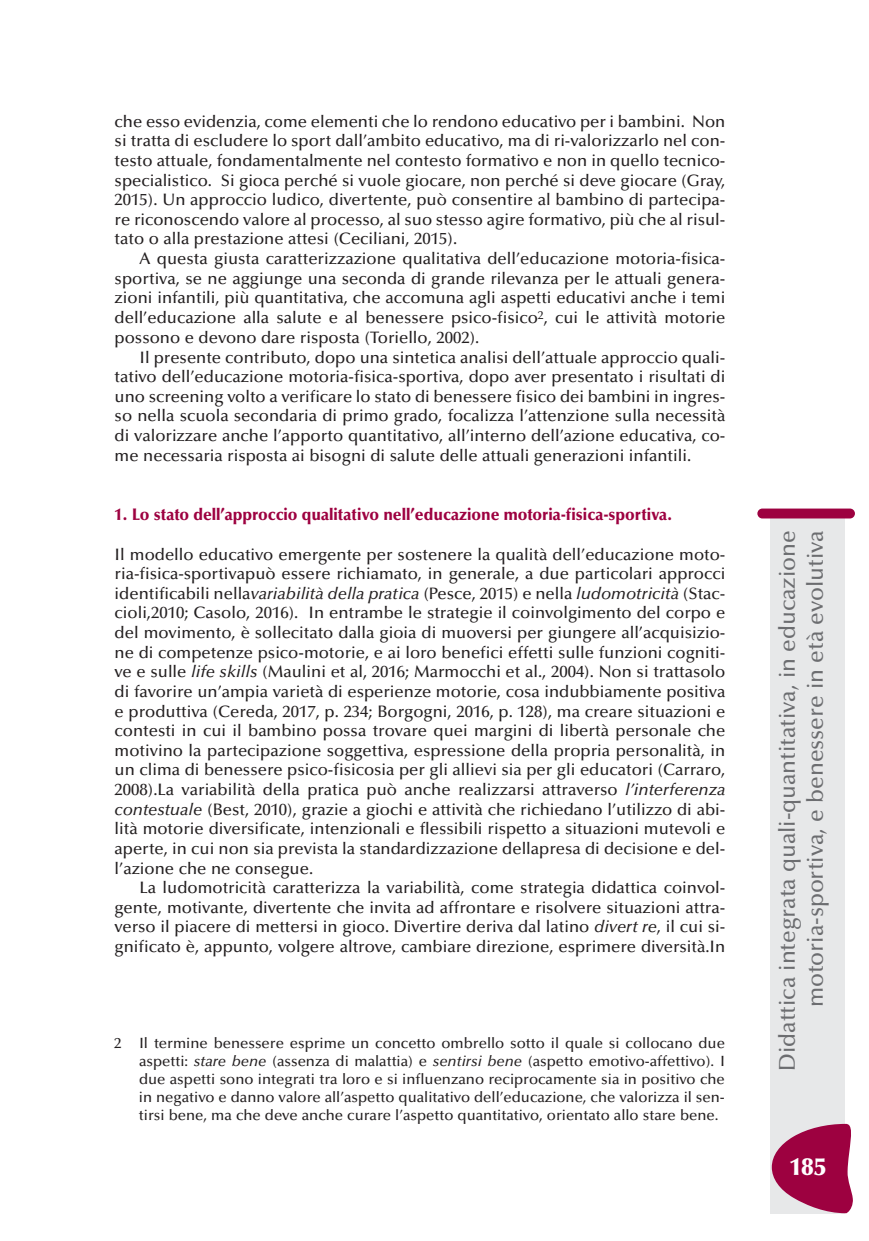
<style>
.page{position:relative;width:869px;height:1241px;background:#fff}
.page>*{position:absolute;margin:0;border:0;box-sizing:border-box;transform-origin:0 0}
.t1{font:900 24.5px "Optima";color:#fff}
.t2{font:500 22.75px/28px "Optima";color:#6c6d70;text-align:right}
.t3{font:500 16.62px/19.6px "Optima";color:#231f20;text-align:justify}
.t4{font:900 16.62px "Optima";color:#9d0140;scale:.95 1}
.t5{font:500 14.88px/17.8px "Optima";color:#231f20;text-align:justify}
.s1{font-style:italic}
</style>
<div class="page">
<div style="left:770px;top:516px;width:74px;height:697px;background:#e7e8e9"></div>
<div style="left:757px;top:508px;width:97px;height:10px;background:#9d0140;border-radius:5px"></div>
<svg style="left:771px;top:1123px;width:82px;height:89px"></svg>
<p class="t3" style="left:115px;top:113px;width:612px">che esso evidenzia, come elementi che lo rendono educativo per i bambini. Non si tratta di escludere lo sport dall’ambito educativo, ma di ri-valorizzarlo nel con&shy;testo attuale, fondamentalmente nel contesto formativo e non in quello tecnico&shy;specialistico. Si gioca perché si vuole giocare, non perché si deve giocare (Gray, 2015). Un approccio ludico, divertente, può consentire al bambino di partecipa&shy;re riconoscendo valore al processo, al suo stesso agire formativo, più che al risul&shy;tato o alla prestazione attesi (Ceciliani, 2015).</p>
<p class="t3" style="left:115px;top:250px;width:612px;text-indent:25px">A questa giusta caratterizzazione qualitativa dell’educazione motoria-fisica&shy;sportiva, se ne aggiunge una seconda di grande rilevanza per le attuali genera&shy;zioni infantili, più quantitativa, che accomuna agli aspetti educativi anche i temi dell’educazione alla salute e al benessere psico-fisico<sup>2</sup>, cui le attività motorie possono e devono dare risposta (Toriello, 2002).</p>
<p class="t3" style="left:115px;top:349px;width:612px;text-indent:25px">Il presente contributo, dopo una sintetica analisi dell’attuale approccio quali&shy;tativo dell’educazione motoria-fisica-sportiva, dopo aver presentato i risultati di uno screening volto a verificare lo stato di benessere fisico dei bambini in ingres&shy;so nella scuola secondaria di primo grado, focalizza l’attenzione sulla necessità di valorizzare anche l’apporto quantitativo, all’interno dell’azione educativa, co&shy;me necessaria risposta ai bisogni di salute delle attuali generazioni infantili.</p>
<p class="t4" style="left:115px;top:507px;width:588px">1. Lo stato dell’approccio qualitativo nell’educazione motoria-fisica-sportiva.</p>
<p class="t3" style="left:114px;top:545px;width:612px">Il modello educativo emergente per sostenere la qualità dell’educazione moto&shy;ria-fisica-sportivapuò essere richiamato, in generale, a due particolari approcci identificabili nella<span class="s1">variabilità della pratica</span> (Pesce, 2015) e nella <span class="s1">ludomotricità</span> (Stac&shy;cioli,2010; Casolo, 2016). In entrambe le strategie il coinvolgimento del corpo e del movimento, è sollecitato dalla gioia di muoversi per giungere all’acquisizio&shy;ne di competenze psico-motorie, e ai loro benefici effetti sulle funzioni cogniti&shy;ve e sulle <span class="s1">life skills</span> (Maulini et al, 2016; Marmocchi et al., 2004). Non si trattasolo di favorire un’ampia varietà di esperienze motorie, cosa indubbiamente positiva e produttiva (Cereda, 2017, p. 234; Borgogni, 2016, p. 128), ma creare situazioni e contesti in cui il bambino possa trovare quei margini di libertà personale che motivino la partecipazione soggettiva, espressione della propria personalità, in un clima di benessere psico-fisicosia per gli allievi sia per gli educatori (Carraro, 2008).La variabilità della pratica può anche realizzarsi attraverso <span class="s1">l’interferenza contestuale</span> (Best, 2010), grazie a giochi e attività che richiedano l’utilizzo di abi&shy;lità motorie diversificate, intenzionali e flessibili rispetto a situazioni mutevoli e aperte, in cui non sia prevista la standardizzazione dellapresa di decisione e del&shy;l’azione che ne consegue.</p>
<p class="t3" style="left:114px;top:879px;width:612px;text-indent:25px">La ludomotricità caratterizza la variabilità, come strategia didattica coinvol&shy;gente, motivante, divertente che invita ad affrontare e risolvere situazioni attra&shy;verso il piacere di mettersi in gioco. Divertire deriva dal latino <span class="s1">divert re</span>, il cui si&shy;gnificato è, appunto, volgere altrove, cambiare direzione, esprimere diversità.In</p>
<p class="t5" style="left:139px;top:1035px;width:587px;text-indent:-25px">2 Il termine benessere esprime un concetto ombrello sotto il quale si collocano due aspetti: <span class="s1">stare bene</span> (assenza di malattia) e <span class="s1">sentirsi bene</span> (aspetto emotivo-affettivo). I due aspetti sono integrati tra loro e si influenzano reciprocamente sia in positivo che in negativo e danno valore all’aspetto qualitativo dell’educazione, che valorizza il sen&shy;tirsi bene, ma che deve anche curare l’aspetto quantitativo, orientato allo stare bene.</p>
<h2 class="t2" style="left:775px;top:1070px;width:541px;rotate:-90deg">Didattica integrata quali-quantitativa, in educazione motoria-sportiva, e benessere in età evolutiva</h2>
<h1 class="t1" style="left:789px;top:1156px;width:38px">185</h1>
</div>
